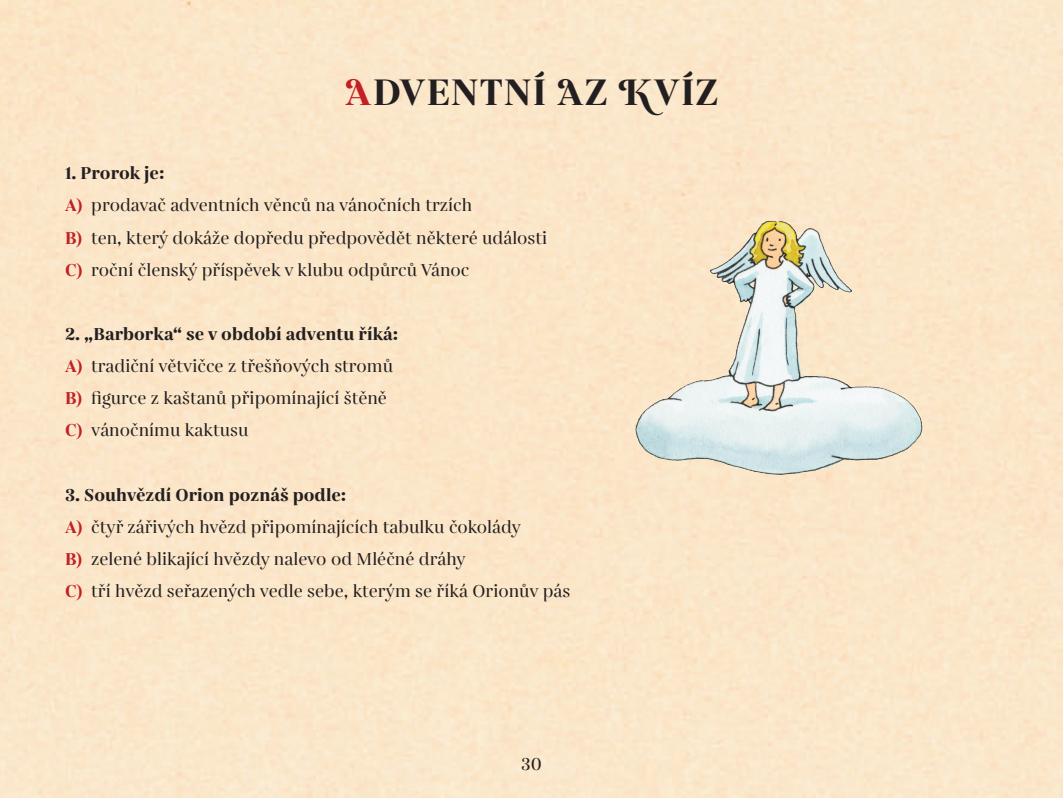
<style>
.page{position:relative;width:1063px;height:798px;background:#fff}
.page>*{position:absolute;margin:0;border:0;box-sizing:border-box;transform-origin:0 0}
.t1{font:700 37.5px "Gabriela";letter-spacing:.045em;color:#231f20}
.t2{font:500 17.5px "Gabriela";color:#231f20}
.t3{font:700 17.5px "Gabriela";color:#231f20}
.s1{color:#c31f24}
.s2{font-weight:700;color:#c31f24}
</style>
<div class="page">
<img style="left:619px;top:205px;width:319px;height:284px">
<p class="t1" style="left:345px;top:69px;width:375px"><span class="s1">A</span>DVENTNÍ AZ KVÍZ</p>
<p class="t3" style="left:65px;top:162px;width:101px">1. Prorok je:</p>
<p class="t2" style="left:65px;top:195px;width:409px"><span class="s2">A)</span> prodavač adventních věnců na vánočních trzích</p>
<p class="t2" style="left:65px;top:227px;width:484px"><span class="s2">B)</span> ten, který dokáže dopředu předpovědět některé události</p>
<p class="t2" style="left:65px;top:259px;width:406px"><span class="s2">C)</span> roční členský příspěvek v klubu odpůrců Vánoc</p>
<p class="t3" style="left:65px;top:323px;width:335px">2. „Barborka“ se v období adventu říká:</p>
<p class="t2" style="left:65px;top:355px;width:330px"><span class="s2">A)</span> tradiční větvičce z třešňových stromů</p>
<p class="t2" style="left:65px;top:387px;width:323px"><span class="s2">B)</span> figurce z kaštanů připomínající štěně</p>
<p class="t2" style="left:65px;top:419px;width:185px"><span class="s2">C)</span> vánočnímu kaktusu</p>
<p class="t3" style="left:65px;top:483px;width:283px">3. Souhvězdí Orion poznáš podle:</p>
<p class="t2" style="left:65px;top:516px;width:458px"><span class="s2">A)</span> čtyř zářivých hvězd připomínajících tabulku čokolády</p>
<p class="t2" style="left:65px;top:548px;width:402px"><span class="s2">B)</span> zelené blikající hvězdy nalevo od Mléčné dráhy</p>
<p class="t2" style="left:65px;top:580px;width:507px"><span class="s2">C)</span> tří hvězd seřazených vedle sebe, kterým se říká Orionův pás</p>
<p class="t2" style="left:521px;top:753px;width:22px">30</p>
</div>
